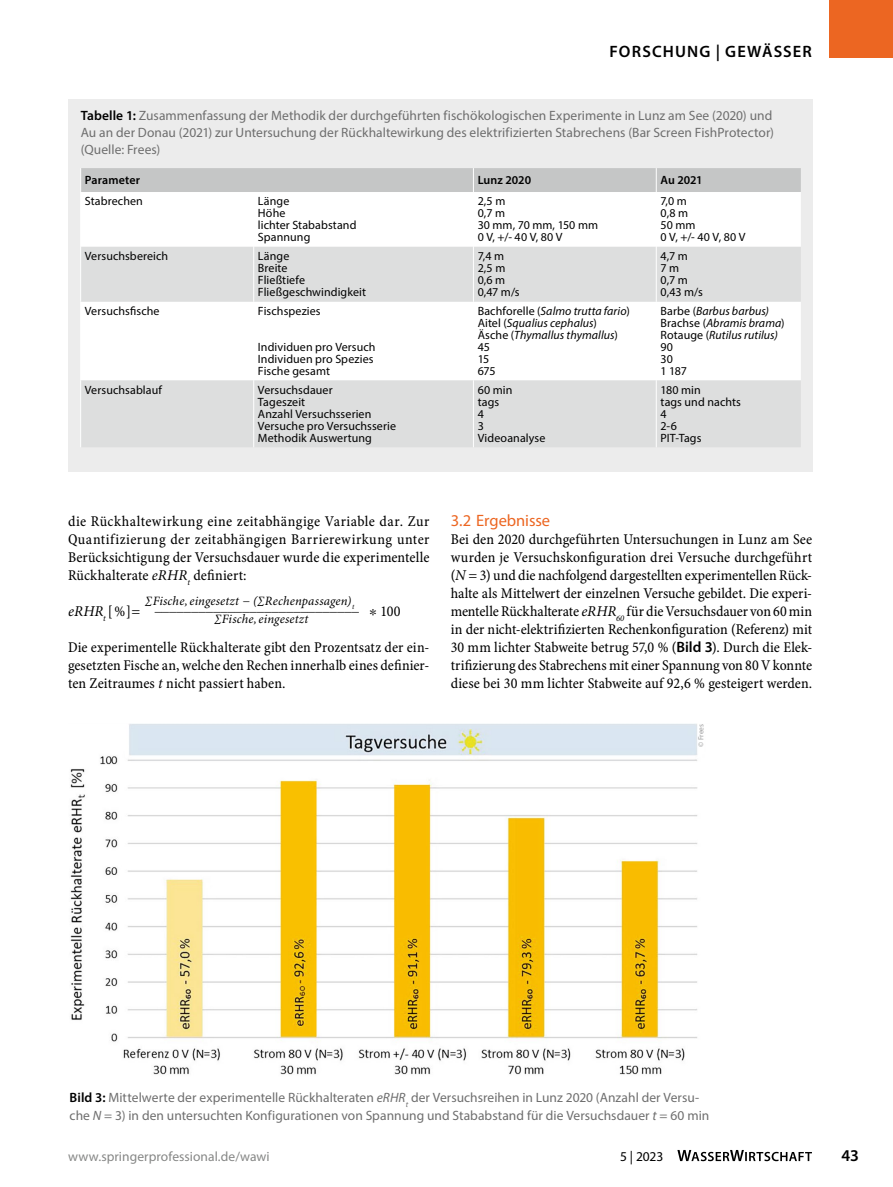
<style>
.page{position:relative;width:893px;height:1187px;background:#fff}
.page>*{position:absolute;margin:0;border:0;box-sizing:border-box;transform-origin:0 0}
.t1{font:600 16.5px "Myriad Pro";letter-spacing:.07em;color:#000}
.SectionHeading_2_x{font:16.5px "Myriad Pro";letter-spacing:-.005em;color:#ec6622}
.Para_x{font:15px/18px "Minion Pro Cn Capt";color:#000;text-align:justify}
.Para_Indent{font:15px/18px "Minion Pro Cn Capt";letter-spacing:.005em;color:#000;text-align:justify}
.Para_x-2{font:italic 15px "Minion Pro";color:#000}
.Table_Caption_x{font:13.5px/17px "Myriad Pro";letter-spacing:.005em;color:#6e6e6e}
.Image_Caption_x{font:13.5px/18px "Myriad Pro";letter-spacing:.005em;color:#6e6e6e}
.t2{font:13.5px "Myriad Pro";letter-spacing:.005em;color:#868786}
.t3{font:13.5px "Myriad Pro";color:#000}
.Para_x-3{font:italic 12.75px/18.1px "Minion Pro";letter-spacing:.01em;color:#000}
.Table_Entry_left{font:12px "Myriad Pro";letter-spacing:.01em;color:#000}
.Table_Entry_left-2{font:italic 12px "Myriad Pro";letter-spacing:.005em;color:#000}
.Table_Heading_x{font:600 12px "Myriad Pro";letter-spacing:.005em;color:#000}
.Image_Source_x{font:7.5px "Myriad Pro";letter-spacing:-.005em;color:#9c9c9d}
.s1{font-weight:600;color:#000}
.s2{font-style:normal}
.s3{font-family:"Minion Pro";font-style:italic}
.s4{font-family:"Minion Pro Cn Capt";font-style:normal}
.s5{font-family:"STIX General"}
.s6{font-family:"Myriad Pro";font-weight:600}
.s7{font-style:italic}
</style>
<div class="page">
<div style="left:68px;top:99px;width:744px;height:373px;background:#ececec"></div>
<div style="left:81px;top:192px;width:720px;height:54px;background:#fff"></div>
<svg style="left:81px;top:247px;width:720px;height:200px;fill:#dddede"></svg>
<div style="left:80px;top:168px;width:721px;height:24px;background:#c5c6c6"></div>
<hr style="left:80px;top:192px;width:1px;height:55px;background:#fff">
<hr style="left:253px;top:192px;width:1px;height:55px;background:#fff">
<hr style="left:473px;top:192px;width:1px;height:55px;background:#fff">
<hr style="left:656px;top:192px;width:1px;height:55px;background:#fff">
<hr style="left:80px;top:247px;width:1px;height:54px;background:#fff">
<hr style="left:253px;top:247px;width:1px;height:54px;background:#fff">
<hr style="left:473px;top:247px;width:1px;height:54px;background:#fff">
<hr style="left:656px;top:247px;width:1px;height:54px;background:#fff">
<hr style="left:80px;top:301px;width:1px;height:79px;background:#fff">
<hr style="left:253px;top:301px;width:1px;height:79px;background:#fff">
<hr style="left:473px;top:301px;width:1px;height:79px;background:#fff">
<hr style="left:656px;top:301px;width:1px;height:79px;background:#fff">
<hr style="left:80px;top:380px;width:1px;height:67px;background:#fff">
<hr style="left:253px;top:380px;width:1px;height:67px;background:#fff">
<hr style="left:473px;top:380px;width:1px;height:67px;background:#fff">
<hr style="left:656px;top:380px;width:1px;height:67px;background:#fff">
<img style="left:70px;top:724px;width:628px;height:351px">
<div style="left:829px;top:0;width:64px;height:57px;background:#ec6622"></div>
<svg style="left:677px;top:1150px;width:135px;height:11px"></svg>
<p class="t1" style="left:610px;top:41px;width:200px">FORSCHUNG | Gewässer</p>
<p class="Table_Caption_x" style="left:81px;top:107px;width:695px"><span class="s1">Tabelle 1:</span> Zusammenfassung der Methodik der durchgeführten fischökologischen Experimente in Lunz am See (2020) und<br>Au an der Donau (2021) zur Untersuchung der Rückhaltewirkung des elektrifizierten Stabrechens (Bar Screen FishProtector) (Quelle: Frees)</p>
<p class="Table_Heading_x" style="left:85px;top:172px;width:57px">Parameter</p>
<p class="Table_Heading_x" style="left:478px;top:172px;width:55px">Lunz 2020</p>
<p class="Table_Heading_x" style="left:660px;top:172px;width:44px">Au 2021</p>
<p class="Table_Entry_left" style="left:85px;top:194px;width:60px">Stabrechen</p>
<p class="Table_Entry_left" style="left:258px;top:194px;width:33px">Länge</p>
<p class="Table_Entry_left" style="left:258px;top:206px;width:29px">Höhe</p>
<p class="Table_Entry_left" style="left:258px;top:218px;width:100px">lichter Stababstand</p>
<p class="Table_Entry_left" style="left:258px;top:230px;width:54px">Spannung</p>
<p class="Table_Entry_left" style="left:478px;top:194px;width:29px">2,5 m</p>
<p class="Table_Entry_left" style="left:478px;top:206px;width:29px">0,7 m</p>
<p class="Table_Entry_left" style="left:478px;top:218px;width:122px">30 mm, 70 mm, 150 mm</p>
<p class="Table_Entry_left" style="left:478px;top:230px;width:86px">0 V, +/- 40 V, 80 V</p>
<p class="Table_Entry_left" style="left:660px;top:194px;width:28px">7,0 m</p>
<p class="Table_Entry_left" style="left:660px;top:206px;width:29px">0,8 m</p>
<p class="Table_Entry_left" style="left:660px;top:218px;width:36px">50 mm</p>
<p class="Table_Entry_left" style="left:660px;top:230px;width:86px">0 V, +/- 40 V, 80 V</p>
<p class="Table_Entry_left" style="left:85px;top:249px;width:85px">Versuchsbereich</p>
<p class="Table_Entry_left" style="left:258px;top:249px;width:33px">Länge</p>
<p class="Table_Entry_left" style="left:258px;top:261px;width:31px">Breite</p>
<p class="Table_Entry_left" style="left:258px;top:273px;width:49px">Fließtiefe</p>
<p class="Table_Entry_left" style="left:258px;top:285px;width:110px">Fließgeschwindigkeit</p>
<p class="Table_Entry_left" style="left:85px;top:303px;width:76px">Versuchsfische</p>
<p class="Table_Entry_left" style="left:258px;top:303px;width:64px">Fischspezies</p>
<p class="Table_Entry_left" style="left:258px;top:339px;width:119px">Individuen pro Versuch</p>
<p class="Table_Entry_left" style="left:258px;top:351px;width:117px">Individuen pro Spezies</p>
<p class="Table_Entry_left" style="left:258px;top:363px;width:74px">Fische gesamt</p>
<p class="Table_Entry_left" style="left:85px;top:382px;width:79px">Versuchsablauf</p>
<p class="Table_Entry_left" style="left:258px;top:382px;width:76px">Versuchsdauer</p>
<p class="Table_Entry_left" style="left:258px;top:394px;width:49px">Tageszeit</p>
<p class="Table_Entry_left" style="left:258px;top:406px;width:115px">Anzahl Versuchsserien</p>
<p class="Table_Entry_left" style="left:258px;top:418px;width:140px">Versuche pro Versuchsserie</p>
<p class="Table_Entry_left" style="left:258px;top:430px;width:115px">Methodik Auswertung</p>
<p class="Table_Entry_left" style="left:478px;top:249px;width:28px">7,4 m</p>
<p class="Table_Entry_left" style="left:478px;top:261px;width:29px">2,5 m</p>
<p class="Table_Entry_left" style="left:478px;top:273px;width:29px">0,6 m</p>
<p class="Table_Entry_left" style="left:478px;top:285px;width:44px">0,47 m/s</p>
<p class="Table_Entry_left-2" style="left:478px;top:303px;width:154px"><span class="s2">Bachforelle (</span>Salmo trutta fario<span class="s2">)</span></p>
<p class="Table_Entry_left-2" style="left:478px;top:315px;width:121px"><span class="s2">Aitel (</span>Squalius cephalus<span class="s2">)</span></p>
<p class="Table_Entry_left-2" style="left:478px;top:327px;width:142px"><span class="s2">Äsche (</span>Thymallus thymallus<span class="s2">)</span></p>
<p class="Table_Entry_left" style="left:478px;top:339px;width:14px">45</p>
<p class="Table_Entry_left" style="left:478px;top:351px;width:13px">15</p>
<p class="Table_Entry_left" style="left:478px;top:363px;width:19px">675</p>
<p class="Table_Entry_left" style="left:478px;top:382px;width:36px">60 min</p>
<p class="Table_Entry_left" style="left:478px;top:394px;width:23px">tags</p>
<p class="Table_Entry_left" style="left:478px;top:406px;width:8px">4</p>
<p class="Table_Entry_left" style="left:478px;top:418px;width:8px">3</p>
<p class="Table_Entry_left" style="left:478px;top:430px;width:69px">Videoanalyse</p>
<p class="Table_Entry_left" style="left:660px;top:249px;width:29px">4,7 m</p>
<p class="Table_Entry_left" style="left:660px;top:261px;width:20px">7 m</p>
<p class="Table_Entry_left" style="left:660px;top:273px;width:29px">0,7 m</p>
<p class="Table_Entry_left" style="left:660px;top:285px;width:44px">0,43 m/s</p>
<p class="Table_Entry_left-2" style="left:660px;top:303px;width:110px"><span class="s2">Barbe (</span>Barbus barbus)</p>
<p class="Table_Entry_left-2" style="left:660px;top:315px;width:126px"><span class="s2">Brachse (</span>Abramis brama<span class="s2">)</span></p>
<p class="Table_Entry_left-2" style="left:660px;top:327px;width:119px"><span class="s2">Rotauge (</span>Rutilus rutilus)</p>
<p class="Table_Entry_left" style="left:660px;top:339px;width:14px">90</p>
<p class="Table_Entry_left" style="left:660px;top:351px;width:14px">30</p>
<p class="Table_Entry_left" style="left:660px;top:363px;width:28px">1 187</p>
<p class="Table_Entry_left" style="left:660px;top:382px;width:42px">180 min</p>
<p class="Table_Entry_left" style="left:660px;top:394px;width:82px">tags und nachts</p>
<p class="Table_Entry_left" style="left:660px;top:406px;width:8px">4</p>
<p class="Table_Entry_left" style="left:660px;top:418px;width:18px">2-6</p>
<p class="Table_Entry_left" style="left:660px;top:430px;width:42px">PIT-Tags</p>
<p class="Para_Indent" style="left:68px;top:512px;width:363px">die Rückhaltewirkung eine zeitabhängige Variable dar. Zur Quantifizierung der zeitabhängigen Barrierewirkung unter Berücksichtigung der Versuchsdauer wurde die experimentelle Rückhalterate <span class="s3">eRHR</span><sub>t</sub> definiert:</p>
<p class="Para_x-2" style="left:68px;top:602px;width:74px">eRHR<sub>t</sub> <span class="s4">[%]=</span></p>
<p class="Para_x-3" style="left:214px;top:592px;width:142px;text-indent:-69px">∑Fische, eingesetzt − (∑Rechenpassagen)<sub>t </sub>∑Fische, eingesetzt</p>
<p class="Para_x" style="left:369px;top:602px;width:33px"><span class="s5">∗</span> 100</p>
<p class="Para_x" style="left:68px;top:638px;width:363px">Die experimentelle Rückhalterate gibt den Prozentsatz der ein&shy;gesetzten Fische an, welche den Rechen innerhalb eines definier&shy;ten Zeitraumes <span class="s3">t</span> nicht passiert haben.</p>
<p class="SectionHeading_2_x" style="left:451px;top:510px;width:101px">3.2 Ergebnisse</p>
<p class="Para_x" style="left:451px;top:530px;width:363px">Bei den 2020 durchgeführten Untersuchungen in Lunz am See wurden je Versuchskonfiguration drei Versuche durchgeführt (<span class="s3">N</span> = 3) und die nachfolgend dargestellten experimentellen Rück&shy;halte als Mittelwert der einzelnen Versuche gebildet. Die experi&shy;mentelle Rückhalterate <span class="s3">eRHR</span><sub>60</sub> für die Versuchsdauer von 60 min in der nicht-elektrifizierten Rechenkonfiguration (Referenz) mit 30 mm lichter Stabweite betrug 57,0 % (<span class="s6">Bild 3</span>). Durch die Elek&shy;trifizierung des Stabrechens mit einer Spannung von 80 V konnte diese bei 30 mm lichter Stabweite auf 92,6 % gesteigert werden.</p>
<p class="Image_Source_x" style="left:696px;top:747px;width:24px;rotate:-90deg">© Frees</p>
<p class="Image_Caption_x" style="left:70px;top:1088px;width:641px"><span class="s1">Bild 3:</span> Mittelwerte der experimentelle Rückhalteraten <span class="s7">eRHR</span><sub>t</sub> der Versuchsreihen in Lunz 2020 (Anzahl der Versu&shy;che <span class="s7">N</span> = 3) in den untersuchten Konfigurationen von Spannung und Stababstand für die Versuchsdauer <span class="s7">t</span> = 60 min</p>
<p class="t2" style="left:68px;top:1147px;width:203px">www.springerprofessional.de/wawi</p>
<p class="t3" style="left:620px;top:1147px;width:45px">5 | 2023</p>
<p class="t1" style="left:842px;top:1144px;width:19px">43</p>
</div>
